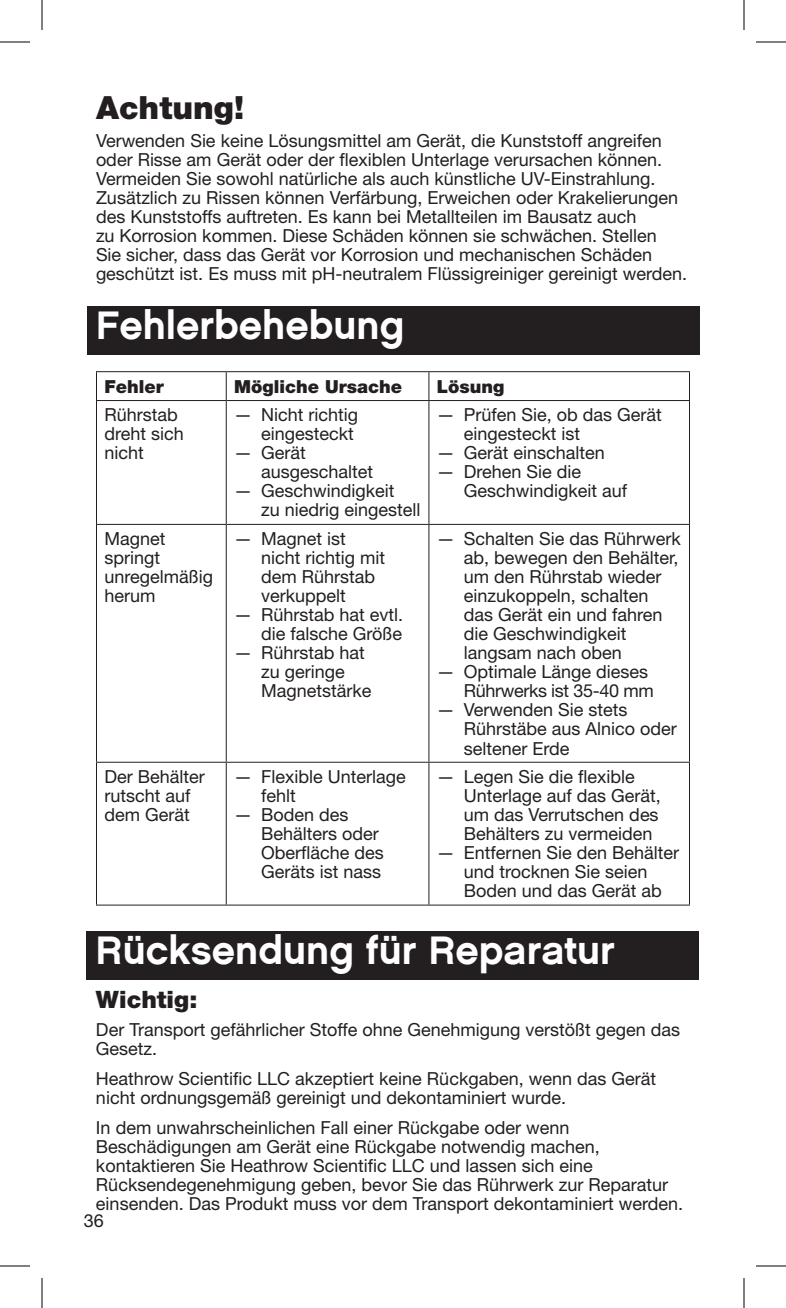
<style>
.page{position:relative;width:786px;height:1308px;background:#fff}
.page>*{position:absolute;margin:0;border:0;box-sizing:border-box;transform-origin:0 0}
.t1{font:40px "Chalet New York Nineteen Sixty";color:#fff}
.t2{font:900 32px "Helvetica Neue LT Std";color:#231f20}
.t3{font:900 24px "Helvetica Neue LT Std";color:#231f20}
.t4{font:18px/19px "Helvetica Neue LT Std";color:#231f20}
.t5{font:900 18px "Helvetica Neue LT Std";color:#231f20}
</style>
<div class="page">
<div style="left:87px;top:306px;width:612px;height:49px;background:#231f20"></div>
<hr style="left:96px;top:401px;width:1px;height:123px;background:#231f20">
<hr style="left:226px;top:401px;width:1px;height:123px;background:#231f20">
<hr style="left:428px;top:401px;width:1px;height:123px;background:#231f20">
<hr style="left:689px;top:401px;width:1px;height:123px;background:#231f20">
<hr style="left:96px;top:525px;width:1px;height:237px;background:#231f20">
<hr style="left:226px;top:525px;width:1px;height:237px;background:#231f20">
<hr style="left:428px;top:525px;width:1px;height:237px;background:#231f20">
<hr style="left:689px;top:525px;width:1px;height:237px;background:#231f20">
<hr style="left:96px;top:763px;width:1px;height:142px;background:#231f20">
<hr style="left:226px;top:763px;width:1px;height:142px;background:#231f20">
<hr style="left:428px;top:763px;width:1px;height:142px;background:#231f20">
<hr style="left:689px;top:763px;width:1px;height:142px;background:#231f20">
<hr style="left:96px;top:371px;width:130px;height:1px;background:#231f20">
<svg style="left:96px;top:372px;width:1px;height:28px"></svg>
<hr style="left:226px;top:371px;width:203px;height:1px;background:#231f20">
<svg style="left:226px;top:372px;width:1px;height:28px"></svg>
<hr style="left:429px;top:371px;width:261px;height:1px;background:#231f20">
<svg style="left:428px;top:372px;width:1px;height:28px"></svg>
<svg style="left:689px;top:372px;width:1px;height:28px"></svg>
<hr style="left:96px;top:400px;width:130px;height:1px;background:#231f20">
<hr style="left:226px;top:400px;width:203px;height:1px;background:#231f20">
<hr style="left:429px;top:400px;width:261px;height:1px;background:#231f20">
<hr style="left:96px;top:524px;width:130px;height:1px;background:#231f20">
<hr style="left:226px;top:524px;width:203px;height:1px;background:#231f20">
<hr style="left:429px;top:524px;width:261px;height:1px;background:#231f20">
<hr style="left:96px;top:762px;width:130px;height:1px;background:#231f20">
<hr style="left:226px;top:762px;width:203px;height:1px;background:#231f20">
<hr style="left:429px;top:762px;width:261px;height:1px;background:#231f20">
<hr style="left:96px;top:905px;width:130px;height:1px;background:#231f20">
<hr style="left:226px;top:905px;width:203px;height:1px;background:#231f20">
<hr style="left:429px;top:905px;width:261px;height:1px;background:#231f20">
<div style="left:87px;top:931px;width:612px;height:49px;background:#231f20"></div>
<hr style="left:0;top:42px;width:30px;height:1px;background:#000">
<hr style="left:756px;top:42px;width:30px;height:1px;background:#000">
<hr style="left:0;top:1266px;width:30px;height:1px;background:#000">
<hr style="left:756px;top:1266px;width:30px;height:1px;background:#000">
<hr style="left:42px;top:0;width:1px;height:30px;background:#000">
<hr style="left:42px;top:1278px;width:1px;height:30px;background:#000">
<hr style="left:744px;top:0;width:1px;height:30px;background:#000">
<hr style="left:744px;top:1278px;width:1px;height:30px;background:#000">
<h2 class="t2" style="left:96px;top:88px;width:150px">Achtung!</h2>
<p class="t4" style="left:96px;top:131px;width:593px">Verwenden Sie keine Lösungsmittel am Gerät, die Kunststoff angreifen oder Risse am Gerät oder der flexiblen Unterlage verursachen können.<br>Vermeiden Sie sowohl natürliche als auch künstliche UV-Einstrahlung.<br>Zusätzlich zu Rissen können Verfärbung, Erweichen oder Krakelierungen des Kunststoffs auftreten. Es kann bei Metallteilen im Bausatz auch<br>zu Korrosion kommen. Diese Schäden können sie schwächen. Stellen<br>Sie sicher, dass das Gerät vor Korrosion und mechanischen Schäden geschützt ist. Es muss mit pH-neutralem Flüssigreiniger gereinigt werden.</p>
<h1 class="t1" style="left:96px;top:301px;width:310px">Fehlerbehebung</h1>
<p class="t5" style="left:104px;top:375px;width:61px">Fehler</p>
<p class="t5" style="left:234px;top:375px;width:170px">Mögliche Ursache</p>
<p class="t5" style="left:437px;top:375px;width:69px">Lösung</p>
<p class="t4" style="left:104px;top:405px;width:81px">Rührstab dreht sich nicht</p>
<p class="t4" style="left:234px;top:405px;width:126px;text-align:right">— Nicht richtig eingesteckt</p>
<p class="t4" style="left:464px;top:405px;width:200px;text-indent:-27px">— Prüfen Sie, ob das Gerät eingesteckt ist</p>
<p class="t4" style="left:437px;top:443px;width:170px">— Gerät einschalten</p>
<p class="t4" style="left:464px;top:462px;width:165px;text-indent:-27px">— Drehen Sie die<br>Geschwindigkeit auf</p>
<p class="t4" style="left:261px;top:443px;width:114px;text-indent:-27px">— Gerät ausgeschaltet</p>
<p class="t4" style="left:261px;top:481px;width:161px;text-indent:-27px">— Geschwindigkeit<br>zu niedrig eingestell</p>
<p class="t4" style="left:104px;top:529px;width:110px">Magnet springt unregelmäßig herum</p>
<p class="t4" style="left:261px;top:529px;width:126px;text-indent:-27px">— Magnet ist nicht richtig mit dem Rührstab verkuppelt</p>
<p class="t4" style="left:234px;top:605px;width:171px;text-align:right">— Rührstab hat evtl. die falsche Größe</p>
<p class="t4" style="left:261px;top:643px;width:112px;text-indent:-27px">— Rührstab hat zu geringe<br>Magnetstärke</p>
<p class="t4" style="left:464px;top:529px;width:219px;text-indent:-27px">— Schalten Sie das Rührwerk ab, bewegen den Behälter, um den Rührstab wieder einzukoppeln, schalten das Gerät ein und fahren die Geschwindigkeit langsam nach oben</p>
<p class="t4" style="left:464px;top:662px;width:191px;text-indent:-27px">— Optimale Länge dieses<br>Rührwerks ist 35-40 mm</p>
<p class="t4" style="left:464px;top:700px;width:215px;text-indent:-27px">— Verwenden Sie stets<br>Rührstäbe aus Alnico oder seltener Erde</p>
<p class="t4" style="left:464px;top:767px;width:199px;text-indent:-27px">— Legen Sie die flexible<br>Unterlage auf das Gerät, um das Verrutschen des<br>Behälters zu vermeiden</p>
<p class="t4" style="left:437px;top:843px;width:244px;text-align:center">— Entfernen Sie den Behälter und trocknen Sie seien<br>Boden und das Gerät ab</p>
<h1 class="t1" style="left:96px;top:926px;width:520px">Rücksendung für Reparatur</h1>
<h3 class="t3" style="left:96px;top:985px;width:103px">Wichtig:</h3>
<p class="t4" style="left:96px;top:1020px;width:586px">Der Transport gefährlicher Stoffe ohne Genehmigung verstößt gegen das<br>Gesetz.</p>
<p class="t4" style="left:96px;top:1069px;width:562px">Heathrow Scientific LLC akzeptiert keine Rückgaben, wenn das Gerät nicht ordnungsgemäß gereinigt und dekontaminiert wurde.</p>
<p class="t4" style="left:96px;top:1118px;width:589px">In dem unwahrscheinlichen Fall einer Rückgabe oder wenn Beschädigungen am Gerät eine Rückgabe notwendig machen, kontaktieren Sie Heathrow Scientific LLC und lassen sich eine Rücksendegenehmigung geben, bevor Sie das Rührwerk zur Reparatur einsenden. Das Produkt muss vor dem Transport dekontaminiert werden.</p>
<p class="t4" style="left:104px;top:767px;width:102px">Der Behälter rutscht auf dem Gerät</p>
<p class="t4" style="left:261px;top:767px;width:146px;text-indent:-27px">— Flexible Unterlage fehlt</p>
<p class="t4" style="left:261px;top:805px;width:124px;text-indent:-27px">— Boden des<br>Behälters oder<br>Oberfläche des<br>Geräts ist nass</p>
<p class="t4" style="left:84px;top:1211px;width:22px">36</p>
</div>
